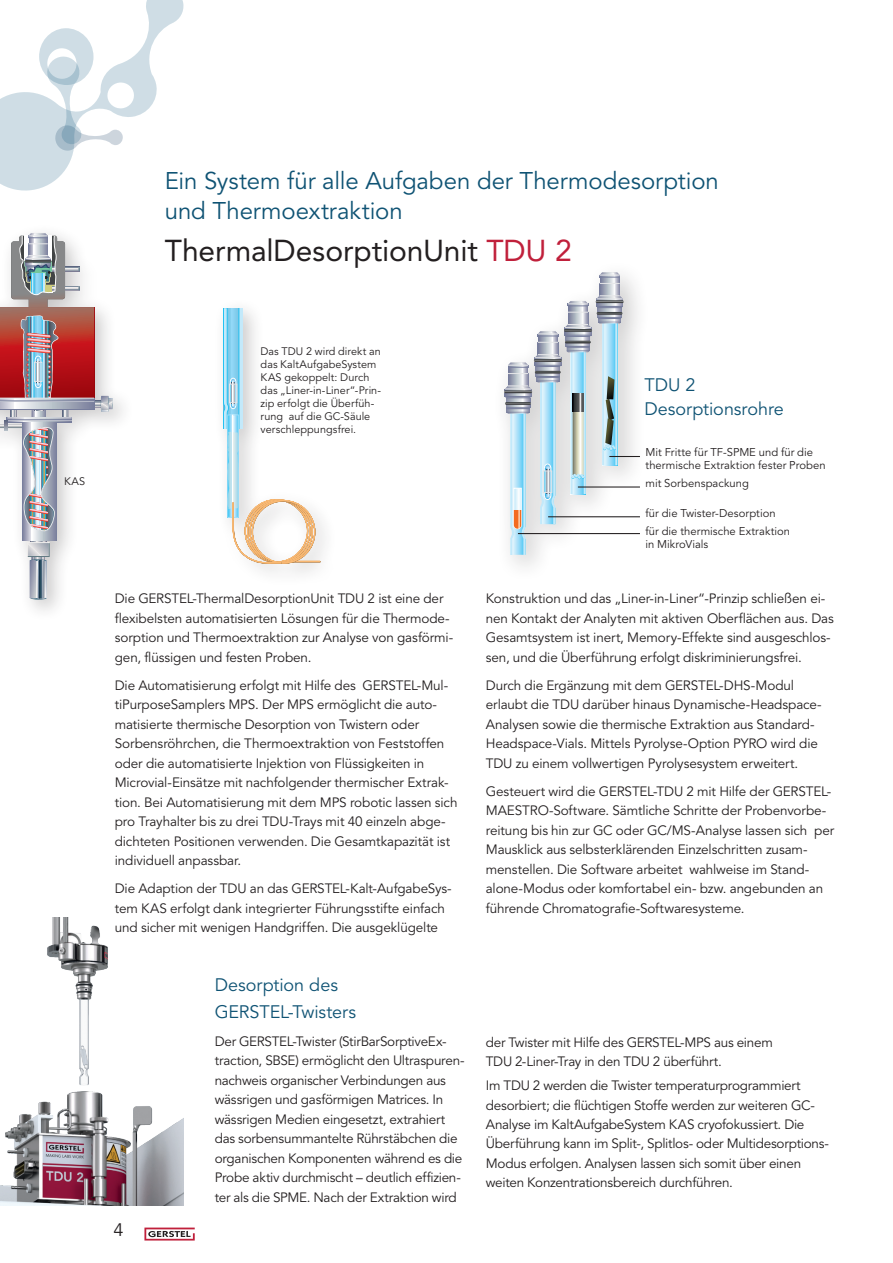
<style>
.page{position:relative;width:893px;height:1263px;background:#fff}
.page>*{position:absolute;margin:0;border:0;box-sizing:border-box;transform-origin:0 0}
.t1{font:30px "Avenir LT Pro";letter-spacing:-.005em;color:#231f20}
.t2{font:24px/30px "Avenir LT Pro";letter-spacing:-.005em;color:#0f5374}
.t3{font:18px/24px "Avenir LT Pro";letter-spacing:-.005em;color:#0f5374}
.t4{font:18px "Avenir LT Pro";color:#231f20}
.t5{font:13.5px/19.5px "Avenir LT Pro";letter-spacing:-.01em;color:#231f20}
.t6{font:11.25px/18px "Avenir LT Pro";color:#231f20}
.t7{font:10.8px/13px "Avenir LT Pro";letter-spacing:.005em;color:#231f20}
.s1{color:#c0203b}
</style>
<div class="page">
<svg style="left:144px;top:1227px;width:51px;height:13px"></svg>
<svg style="left:0;top:0;width:184px;height:191px"></svg>
<hr style="left:282px;top:561px;width:38px;height:1px;background:#fcbb74">
<svg style="left:224px;top:308px;width:92px;height:259px"></svg>
<svg style="left:231px;top:386px;width:4px;height:15px"></svg>
<div style="left:229px;top:384px;width:8px;height:19px;border:1px solid #e4e3e7"></div>
<div style="left:0;top:223px;width:135px;height:399px;background:#231f20;opacity:.25"></div>
<svg style="left:28px;top:541px;width:21px;height:59px"></svg>
<svg style="left:22px;top:532px;width:10px;height:9px"></svg>
<svg style="left:32px;top:532px;width:11px;height:9px"></svg>
<svg style="left:43px;top:532px;width:14px;height:9px"></svg>
<svg style="left:0;top:233px;width:113px;height:299px"></svg>
<svg style="left:36px;top:364px;width:4px;height:16px"></svg>
<div style="left:34px;top:362px;width:8px;height:20px;border:1px solid #e4e3e7"></div>
<div style="left:492px;top:259px;width:159px;height:324px;background:#231f20;opacity:.25"></div>
<svg style="left:505px;top:272px;width:118px;height:283px"></svg>
<svg style="left:545px;top:473px;width:5px;height:18px"></svg>
<div style="left:543px;top:471px;width:9px;height:22px;border:1px solid #e4e3e7"></div>
<hr style="left:609px;top:456px;width:31px;height:1px;background:#231f20">
<hr style="left:578px;top:486px;width:62px;height:1px;background:#231f20">
<hr style="left:548px;top:516px;width:92px;height:1px;background:#231f20">
<hr style="left:518px;top:533px;width:122px;height:1px;background:#231f20">
<img style="left:0;top:917px;width:183px;height:288px">
<h2 class="t2" style="left:165px;top:166px;width:556px">Ein System für alle Aufgaben der Thermodesorption und Thermoextraktion</h2>
<h1 class="t1" style="left:165px;top:232px;width:408px">ThermalDesorptionUnit <span class="s1">TDU 2</span></h1>
<p class="t7" style="left:64px;top:475px;width:23px">KAS</p>
<p class="t7" style="left:261px;top:345px;width:122px">Das TDU 2 wird direkt an das KaltAufgabeSystem<br>KAS gekoppelt: Durch das „Liner-in-Liner“-Prin&shy;zip erfolgt die Überfüh&shy;rung auf die GC-Säule verschleppungsfrei.</p>
<p class="t5" style="left:115px;top:589px;width:340px">Die GERSTEL-ThermalDesorptionUnit TDU 2 ist eine der flexibelsten automatisierten Lösungen für die Thermode&shy;sorption und Thermoextraktion zur Analyse von gasförmi&shy;gen, flüssigen und festen Proben.</p>
<p class="t5" style="left:115px;top:676px;width:344px">Die Automatisierung erfolgt mit Hilfe des GERSTEL-Mul&shy;tiPurposeSamplers MPS. Der MPS ermöglicht die auto&shy;matisierte thermische Desorption von Twistern oder Sorbensröhrchen, die Thermoextraktion von Feststoffen oder die automatisierte Injektion von Flüssigkeiten in Microvial-Einsätze mit nachfolgender thermischer Extrak&shy;tion. Bei Automatisierung mit dem MPS robotic lassen sich pro Trayhalter bis zu drei TDU-Trays mit 40 einzeln abge&shy;dichteten Positionen verwenden. Die Gesamtkapazität ist individuell anpassbar.</p>
<p class="t5" style="left:115px;top:879px;width:338px">Die Adaption der TDU an das GERSTEL-Kalt-AufgabeSys&shy;tem KAS erfolgt dank integrierter Führungsstifte einfach und sicher mit wenigen Handgriffen. Die ausgeklügelte</p>
<h3 class="t4" style="left:113px;top:1219px;width:12px">4</h3>
<h3 class="t3" style="left:215px;top:971px;width:143px;line-height:27px">Desorption des<br>GERSTEL-Twisters</h3>
<p class="t5" style="left:215px;top:1031px;width:251px">Der GERSTEL-Twister (StirBarSorptiveEx&shy;traction, SBSE) ermöglicht den Ultraspuren&shy;nachweis organischer Verbindungen aus wässrigen und gasförmigen Matrices. In wässrigen Medien eingesetzt, extrahiert das sorbensummantelte Rührstäbchen die organischen Komponenten während es die Probe aktiv durchmischt – deutlich effizien&shy;ter als die SPME. Nach der Extraktion wird</p>
<h3 class="t3" style="left:644px;top:373px;width:141px">TDU 2<br>Desorptionsrohre</h3>
<p class="t6" style="left:645px;top:445px;width:182px;line-height:13.5px">Mit Fritte für TF-SPME und für die thermische Extraktion fester Proben</p>
<p class="t6" style="left:645px;top:475px;width:105px">mit Sorbenspackung</p>
<p class="t6" style="left:645px;top:504px;width:146px">für die Twister-Desorption für die thermische Extraktion</p>
<p class="t6" style="left:645px;top:535px;width:64px">in MikroVials</p>
<p class="t5" style="left:486px;top:589px;width:349px">Konstruktion und das „Liner-in-Liner“-Prinzip schließen ei&shy;nen Kontakt der Analyten mit aktiven Oberflächen aus. Das Gesamtsystem ist inert, Memory-Effekte sind ausgeschlos&shy;sen, und die Überführung erfolgt diskriminierungsfrei.</p>
<p class="t5" style="left:486px;top:676px;width:337px">Durch die Ergänzung mit dem GERSTEL-DHS-Modul erlaubt die TDU darüber hinaus Dynamische-Headspace-Analysen sowie die thermische Extraktion aus Standard-Headspace-Vials. Mittels Pyrolyse-Option PYRO wird die TDU zu einem vollwertigen Pyrolysesystem erweitert.</p>
<p class="t5" style="left:486px;top:782px;width:350px">Gesteuert wird die GERSTEL-TDU 2 mit Hilfe der GERSTEL-MAESTRO-Software. Sämtliche Schritte der Probenvorbe&shy;reitung bis hin zur GC oder GC/MS-Analyse lassen sich per Mausklick aus selbsterklärenden Einzelschritten zusam&shy;menstellen. Die Software arbeitet wahlweise im Stand&shy;alone-Modus oder komfortabel ein- bzw. angebunden an führende Chromatografie-Softwaresysteme.</p>
<p class="t5" style="left:486px;top:1032px;width:288px">der Twister mit Hilfe des GERSTEL-MPS aus einem<br>TDU 2-Liner-Tray in den TDU 2 überführt.</p>
<p class="t5" style="left:486px;top:1076px;width:345px">Im TDU 2 werden die Twister temperaturprogrammiert desorbiert; die flüchtigen Stoffe werden zur weiteren GC-Analyse im KaltAufgabeSystem KAS cryofokussiert. Die Überführung kann im Split-, Splitlos- oder Multidesorptions-Modus erfolgen. Analysen lassen sich somit über einen weiten Konzentrationsbereich durchführen.</p>
</div>
